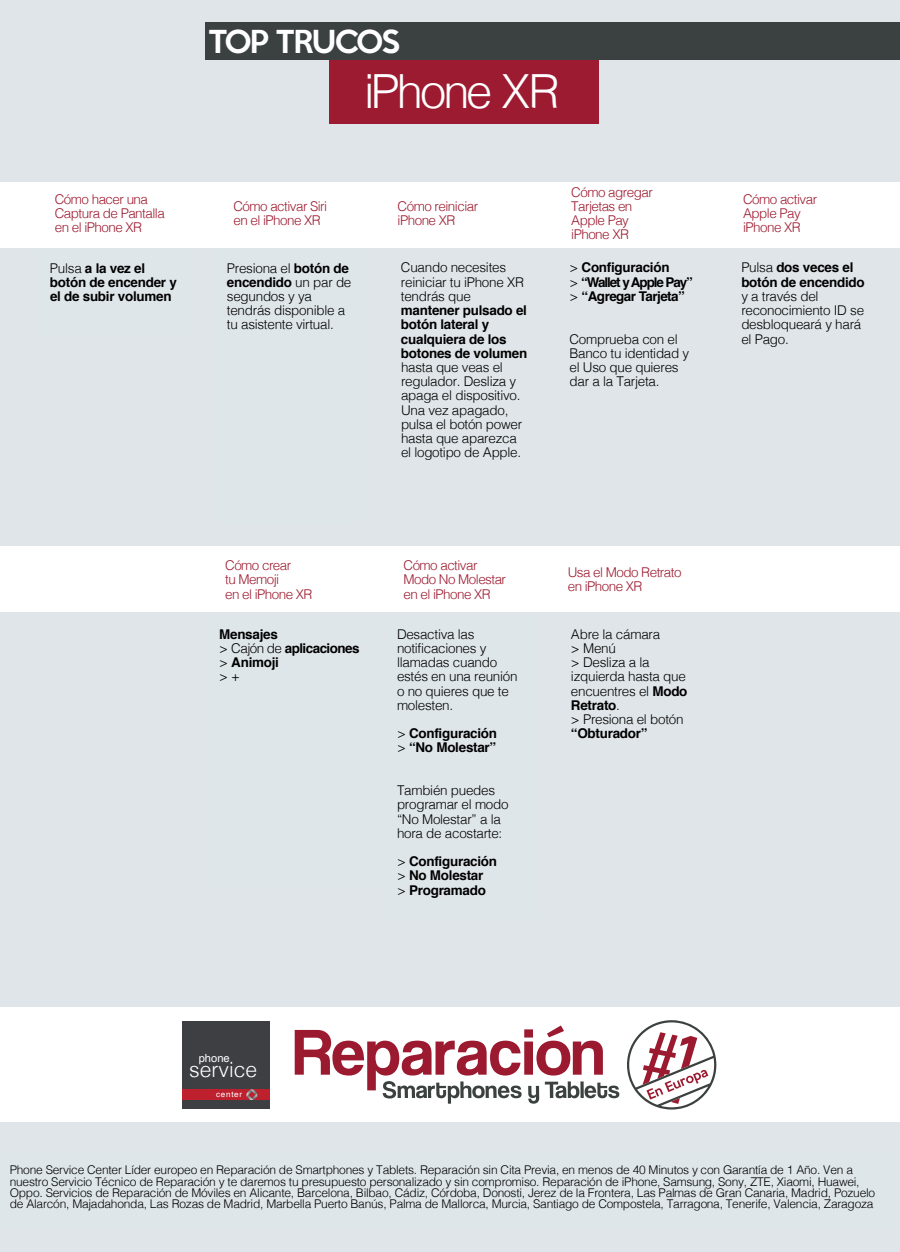
<style>
.page{position:relative;width:900px;height:1252px;background:#dfe5e9}
.page>*{position:absolute;margin:0;border:0;box-sizing:border-box;transform-origin:0 0}
.t1{font:300 47.1px "Helvetica";letter-spacing:-.06em;color:#fff}
.t2{font:500 28.95px "Keep Calm";letter-spacing:-.06em;color:#fff}
.t3{font:300 21.08px "Helvetica";color:#fff}
.t4{font:300 13.42px/14.2px "Helvetica";letter-spacing:-.02em;color:#000}
.t5{font:700 13.42px/14.2px "Helvetica";letter-spacing:-.02em;color:#000}
.t6{font:300 13.42px/14.2px "Helvetica";letter-spacing:-.04em;color:#9d1b30}
.t7{font:700 13.42px/14.2px "Helvetica";letter-spacing:-.04em;color:#000}
.t8{font:300 12px/11.2px "Helvetica";letter-spacing:-.02em;color:#000}
.t9{font:11.18px "Helvetica";color:#fff}
.t10{font:8.1px "Helvetica";letter-spacing:.09em;color:#fff}
.s1{font-weight:300}
.s2{font-weight:700}
</style>
<div class="page">
<div style="left:0;top:182px;width:900px;height:66px;background:#fff"></div>
<div style="left:329px;top:58px;width:270px;height:66px;background:#9d1b30"></div>
<div style="left:205px;top:22px;width:695px;height:38px;background:#3b4141"></div>
<div style="left:0;top:546px;width:900px;height:66px;background:#fff"></div>
<div style="left:0;top:1007px;width:900px;height:115px;background:#fff"></div>
<svg style="left:295px;top:1025px;width:324px;height:79px"></svg>
<svg style="left:627px;top:1020px;width:89px;height:89px"></svg>
<div style="left:183px;top:1021px;width:87px;height:88px;background:#3e3f43"></div>
<div style="left:183px;top:1089px;width:87px;height:11px;background:#be202e"></div>
<svg style="left:247px;top:1089px;width:10px;height:11px"></svg>
<h2 class="t2" style="left:209px;top:26px;width:193px">TOP TRUCOS</h2>
<h1 class="t1" style="left:364px;top:74px;width:197px">iPhone XR</h1>
<p class="t6" style="left:55px;top:193px;width:112px">Cómo hacer una<br>Captura de Pantalla en el iPhone XR</p>
<p class="t6" style="left:233px;top:200px;width:95px">Cómo activar Siri en el iPhone XR</p>
<p class="t6" style="left:398px;top:200px;width:82px">Cómo reiniciar iPhone XR</p>
<p class="t6" style="left:571px;top:186px;width:83px">Cómo agregar<br>Tarjetas en<br>Apple Pay iPhone XR</p>
<p class="t5" style="left:50px;top:262px;width:128px"><span class="s1">Pulsa</span> a la vez el botón de encender y el de subir volumen</p>
<p class="t4" style="left:227px;top:262px;width:126px">Presiona el <span class="s2">botón de encendido</span> un par de segundos y ya tendrás disponible a tu asistente virtual.</p>
<p class="t7" style="left:570px;top:262px;width:125px"><span class="s1">&gt;</span> Configuración<br><span class="s1">&gt;</span> “Wallet y Apple Pay” <span class="s1">&gt;</span> “Agregar Tarjeta”</p>
<p class="t4" style="left:570px;top:333px;width:121px">Comprueba con el<br>Banco tu identidad y el Uso que quieres dar a la Tarjeta.</p>
<p class="t4" style="left:401px;top:262px;width:125px">Cuando necesites reiniciar tu iPhone XR tendrás que</p>
<p class="t5" style="left:401px;top:304px;width:128px">mantener pulsado el botón lateral y cualquiera de los botones de volumen</p>
<p class="t4" style="left:401px;top:361px;width:123px">hasta que veas el regulador. Desliza y apaga el dispositivo.<br>Una vez apagado, pulsa el botón power hasta que aparezca el logotipo de Apple.</p>
<p class="t6" style="left:225px;top:559px;width:89px">Cómo crear<br>tu Memoji<br>en el iPhone XR</p>
<p class="t6" style="left:403px;top:559px;width:104px">Cómo activar<br>Modo No Molestar en el iPhone XR</p>
<p class="t6" style="left:568px;top:566px;width:115px">Usa el Modo Retrato en iPhone XR</p>
<p class="t5" style="left:219px;top:628px;width:142px">Mensajes<br><span class="s1">&gt; Cajón de</span> aplicaciones <span class="s1">&gt;</span> Animoji<br><span class="s1">&gt;+</span></p>
<p class="t4" style="left:397px;top:628px;width:122px">Desactiva las notificaciones y llamadas cuando estés en una reunión o no quieres que te molesten.</p>
<p class="t5" style="left:397px;top:728px;width:102px"><span class="s1">&gt;</span> Configuración <span class="s1">&gt;</span> “No Molestar”</p>
<p class="t4" style="left:397px;top:784px;width:113px">También puedes programar el modo “No Molestar” a la hora de acostarte:</p>
<p class="t5" style="left:397px;top:855px;width:102px"><span class="s1">&gt;</span> Configuración <span class="s1">&gt;</span> No Molestar<br><span class="s1">&gt;</span> Programado</p>
<p class="t4" style="left:571px;top:628px;width:118px">Abre la cámara<br>&gt; Menú<br>&gt; Desliza a la izquierda hasta que encuentres el <span class="s2">Modo<br>Retrato</span>.<br>&gt; Presiona el botón</p>
<p class="t5" style="left:571px;top:728px;width:78px">“Obturador”</p>
<p class="t6" style="left:743px;top:193px;width:76px">Cómo activar<br>Apple Pay iPhone XR</p>
<p class="t5" style="left:741px;top:262px;width:125px"><span class="s1">Pulsa</span> dos veces el botón de encendido</p>
<p class="t4" style="left:741px;top:290px;width:124px">y a través del reconocimiento ID se desbloqueará y hará el Pago.</p>
<p class="t9" style="left:199px;top:1054px;width:33px">phone</p>
<h3 class="t3" style="left:189px;top:1061px;width:69px">service</h3>
<p class="t10" style="left:216px;top:1091px;width:28px">center</p>
<p class="t8" style="left:10px;top:1165px;width:867px">Phone Service Center Líder europeo en Reparación de Smartphones y Tablets. Reparación sin Cita Previa, en menos de 40 Minutos y con Garantía de 1 Año. Ven a nuestro Servicio Técnico de Reparación y te daremos tu presupuesto personalizado y sin compromiso. Reparación de iPhone, Samsung, Sony, ZTE, Xiaomi, Huawei, Oppo. Servicios de Reparación de Móviles en Alicante, Barcelona, Bilbao, Cádiz, Córdoba, Donosti, Jerez de la Frontera, Las Palmas de Gran Canaria, Madrid, Pozuelo de Alarcón, Majadahonda, Las Rozas de Madrid, Marbella Puerto Banús, Palma de Mallorca, Murcia, Santiago de Compostela, Tarragona, Tenerife, Valencia, Zaragoza</p>
</div>
